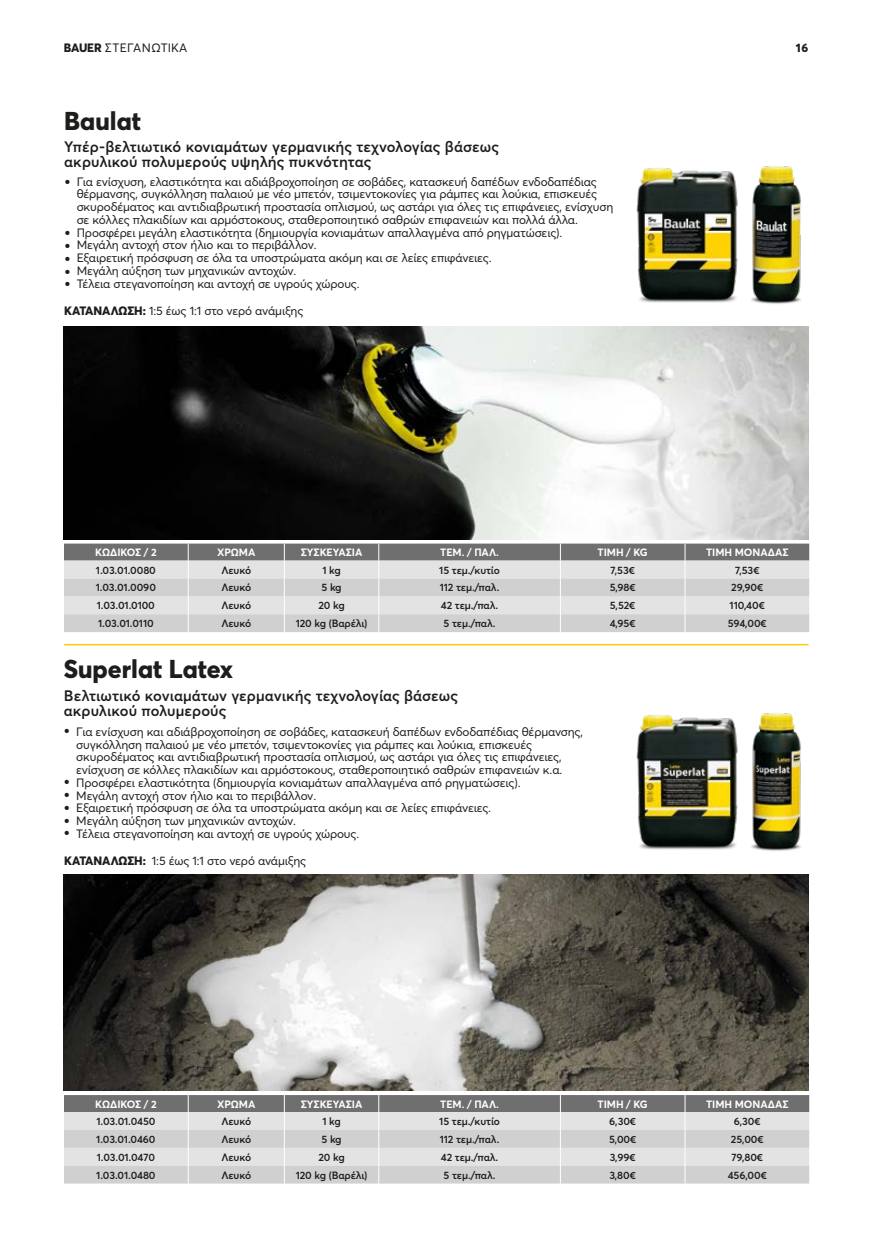
<style>
.page{position:relative;width:872px;height:1234px;background:#fff}
.page>*{position:absolute;margin:0;border:0;box-sizing:border-box;transform-origin:0 0}
.t1{font:800 25.5px "Averta";color:#1d1d1b}
.t2{font:600 15px/15px "Averta";letter-spacing:.005em;color:#1d1d1b}
.t3{font:12px/12.8px "Averta";letter-spacing:-.015em;color:#1d1d1b}
.t4{font:12px "Averta";letter-spacing:.005em;color:#1d1d1b}
.t5{font:800 12px "Averta";color:#1d1d1b}
.t6{font:600 10.5px "Averta";letter-spacing:-.01em;color:#1d1d1b}
.t7{font:700 10.5px "Averta";letter-spacing:-.005em;color:#fff}
.t8{font:7.5px/12.8px "Averta";color:#1d1d1b;text-align:justify}
.s1{font-weight:800}
</style>
<div class="page">
<hr style="left:64px;top:643px;width:744px;height:2px;background:#fc0">
<img style="left:636px;top:168px;width:100px;height:135px">
<img style="left:636px;top:715px;width:100px;height:135px">
<img style="left:736px;top:166px;width:65px;height:138px">
<img style="left:736px;top:713px;width:65px;height:138px">
<img style="left:64px;top:326px;width:744px;height:213px">
<img style="left:64px;top:874px;width:744px;height:216px">
<svg style="left:64px;top:543px;width:745px;height:89px;background:#c6c6c6"></svg>
<svg style="left:64px;top:1095px;width:745px;height:88px;background:#c5c5c5"></svg>
<p class="t4" style="left:64px;top:40px;width:125px"><span class="s1">BAUER</span> ΣΤΕΓΑΝΩΤΙΚΑ</p>
<p class="t5" style="left:795px;top:40px;width:14px">16</p>
<h1 class="t1" style="left:64px;top:105px;width:78px">Baulat</h1>
<p class="t2" style="left:64px;top:139px;width:436px">Υπέρ-βελτιωτικό κονιαμάτων γερμανικής τεχνολογίας βάσεως ακρυλικού πολυμερούς υψηλής πυκνότητας</p>
<p class="t3" style="left:77px;top:175px;width:538px">Για ενίσχυση, ελαστικότητα και αδιάβροχοποίηση σε σοβάδες, κατασκευή δαπέδων ενδοδαπέδιας θέρμανσης, συγκόλληση παλαιού με νέο μπετόν, τσιμεντοκονίες για ράμπες και λούκια, επισκευές σκυροδέματος και αντιδιαβρωτική προστασία οπλισμού, ως αστάρι για όλες τις επιφάνειες, ενίσχυση σε κόλλες πλακιδίων και αρμόστοκους, σταθεροποιητικό σαθρών επιφανειών και πολλά άλλα.<br>Προσφέρει μεγάλη ελαστικότητα (δημιουργία κονιαμάτων απαλλαγμένα από ρηγματώσεις).<br>Μεγάλη αντοχή στον ήλιο και το περιβάλλον.<br>Εξαιρετική πρόσφυση σε όλα τα υποστρώματα ακόμη και σε λείες επιφάνειες.<br>Μεγάλη αύξηση των μηχανικών αντοχών.<br>Τέλεια στεγανοποίηση και αντοχή σε υγρούς χώρους.</p>
<p class="t8" style="left:65px;top:175px;width:6px">●</p>
<p class="t8" style="left:65px;top:226px;width:6px">● ● ● ● ●</p>
<p class="t3" style="left:64px;top:304px;width:241px"><span class="s1">ΚΑΤΑΝΑΛΩΣΗ:</span> 1:5 έως 1:1 στο νερό ανάμιξης</p>
<p class="t7" style="left:95px;top:545px;width:63px">ΚΩΔΙΚΟΣ / 2</p>
<p class="t7" style="left:217px;top:545px;width:40px">ΧΡΩΜΑ</p>
<p class="t7" style="left:301px;top:545px;width:63px">ΣΥΣΚΕΥΑΣΙΑ</p>
<p class="t7" style="left:440px;top:545px;width:60px">ΤΕΜ. / ΠΑΛ.</p>
<p class="t7" style="left:597px;top:545px;width:52px">ΤΙΜΗ / KG</p>
<p class="t7" style="left:706px;top:545px;width:84px">ΤΙΜΗ ΜΟΝΑΔΑΣ</p>
<p class="t6" style="left:96px;top:563px;width:61px">1.03.01.0080</p>
<p class="t6" style="left:221px;top:563px;width:31px">Λευκό</p>
<p class="t6" style="left:322px;top:563px;width:20px">1 kg</p>
<p class="t6" style="left:439px;top:563px;width:62px">15 τεμ./κυτίο</p>
<p class="t6" style="left:610px;top:563px;width:26px">7,53€</p>
<p class="t6" style="left:735px;top:563px;width:26px">7,53€</p>
<p class="t6" style="left:96px;top:581px;width:62px">1.03.01.0090</p>
<p class="t6" style="left:221px;top:581px;width:31px">Λευκό</p>
<p class="t6" style="left:321px;top:581px;width:22px">5 kg</p>
<p class="t6" style="left:440px;top:581px;width:61px">112 τεμ./παλ.</p>
<p class="t6" style="left:609px;top:581px;width:28px">5,98€</p>
<p class="t6" style="left:731px;top:581px;width:34px">29,90€</p>
<p class="t6" style="left:97px;top:599px;width:60px">1.03.01.0100</p>
<p class="t6" style="left:221px;top:599px;width:31px">Λευκό</p>
<p class="t6" style="left:318px;top:599px;width:28px">20 kg</p>
<p class="t6" style="left:441px;top:599px;width:59px">42 τεμ./παλ.</p>
<p class="t6" style="left:610px;top:599px;width:27px">5,52€</p>
<p class="t6" style="left:729px;top:599px;width:37px">110,40€</p>
<p class="t6" style="left:98px;top:616px;width:57px">1.03.01.0110</p>
<p class="t6" style="left:221px;top:616px;width:31px">Λευκό</p>
<p class="t6" style="left:296px;top:616px;width:73px">120 kg (Βαρέλι)</p>
<p class="t6" style="left:443px;top:616px;width:53px">5 τεμ./παλ.</p>
<p class="t6" style="left:610px;top:616px;width:27px">4,95€</p>
<p class="t6" style="left:728px;top:616px;width:41px">594,00€</p>
<h1 class="t1" style="left:64px;top:652px;width:171px">Superlat Latex</h1>
<p class="t2" style="left:64px;top:688px;width:396px">Βελτιωτικό κονιαμάτων γερμανικής τεχνολογίας βάσεως ακρυλικού πολυμερούς</p>
<p class="t3" style="left:76px;top:725px;width:508px">Για ενίσχυση και αδιάβροχοποίηση σε σοβάδες, κατασκευή δαπέδων ενδοδαπέδιας θέρμανσης, συγκόλληση παλαιού με νέο μπετόν, τσιμεντοκονίες για ράμπες και λούκια, επισκευές σκυροδέματος και αντιδιαβρωτική προστασία οπλισμού, ως αστάρι για όλες τις επιφάνειες, ενίσχυση σε κόλλες πλακιδίων και αρμόστοκους, σταθεροποιητικό σαθρών επιφανειών κ.α.<br>Προσφέρει ελαστικότητα (δημιουργία κονιαμάτων απαλλαγμένα από ρηγματώσεις).<br>Μεγάλη αντοχή στον ήλιο και το περιβάλλον.<br>Εξαιρετική πρόσφυση σε όλα τα υποστρώματα ακόμη και σε λείες επιφάνειες.<br>Μεγάλη αύξηση των μηχανικών αντοχών.<br>Τέλεια στεγανοποίηση και αντοχή σε υγρούς χώρους.</p>
<p class="t8" style="left:65px;top:724px;width:6px">●</p>
<p class="t8" style="left:65px;top:775px;width:6px">● ● ● ● ●</p>
<p class="t3" style="left:64px;top:854px;width:243px"><span class="s1">ΚΑΤΑΝΑΛΩΣΗ:</span> 1:5 έως 1:1 στο νερό ανάμιξης</p>
<p class="t7" style="left:95px;top:1096px;width:63px">ΚΩΔΙΚΟΣ / 2</p>
<p class="t7" style="left:217px;top:1096px;width:40px">ΧΡΩΜΑ</p>
<p class="t7" style="left:301px;top:1096px;width:63px">ΣΥΣΚΕΥΑΣΙΑ</p>
<p class="t7" style="left:440px;top:1096px;width:60px">ΤΕΜ. / ΠΑΛ.</p>
<p class="t7" style="left:597px;top:1096px;width:52px">ΤΙΜΗ / KG</p>
<p class="t7" style="left:706px;top:1096px;width:84px">ΤΙΜΗ ΜΟΝΑΔΑΣ</p>
<p class="t6" style="left:96px;top:1114px;width:60px">1.03.01.0450</p>
<p class="t6" style="left:221px;top:1114px;width:31px">Λευκό</p>
<p class="t6" style="left:322px;top:1114px;width:20px">1 kg</p>
<p class="t6" style="left:439px;top:1114px;width:62px">15 τεμ./κυτίο</p>
<p class="t6" style="left:609px;top:1114px;width:28px">6,30€</p>
<p class="t6" style="left:734px;top:1114px;width:28px">6,30€</p>
<p class="t6" style="left:96px;top:1132px;width:61px">1.03.01.0460</p>
<p class="t6" style="left:221px;top:1132px;width:31px">Λευκό</p>
<p class="t6" style="left:321px;top:1132px;width:22px">5 kg</p>
<p class="t6" style="left:440px;top:1132px;width:61px">112 τεμ./παλ.</p>
<p class="t6" style="left:609px;top:1132px;width:29px">5,00€</p>
<p class="t6" style="left:731px;top:1132px;width:34px">25,00€</p>
<p class="t6" style="left:97px;top:1150px;width:60px">1.03.01.0470</p>
<p class="t6" style="left:221px;top:1150px;width:31px">Λευκό</p>
<p class="t6" style="left:318px;top:1150px;width:28px">20 kg</p>
<p class="t6" style="left:441px;top:1150px;width:59px">42 τεμ./παλ.</p>
<p class="t6" style="left:610px;top:1150px;width:27px">3,99€</p>
<p class="t6" style="left:731px;top:1150px;width:33px">79,80€</p>
<p class="t6" style="left:96px;top:1167px;width:61px">1.03.01.0480</p>
<p class="t6" style="left:221px;top:1167px;width:31px">Λευκό</p>
<p class="t6" style="left:296px;top:1167px;width:73px">120 kg (Βαρέλι)</p>
<p class="t6" style="left:443px;top:1167px;width:53px">5 τεμ./παλ.</p>
<p class="t6" style="left:609px;top:1167px;width:28px">3,80€</p>
<p class="t6" style="left:727px;top:1167px;width:41px">456,00€</p>
</div>
